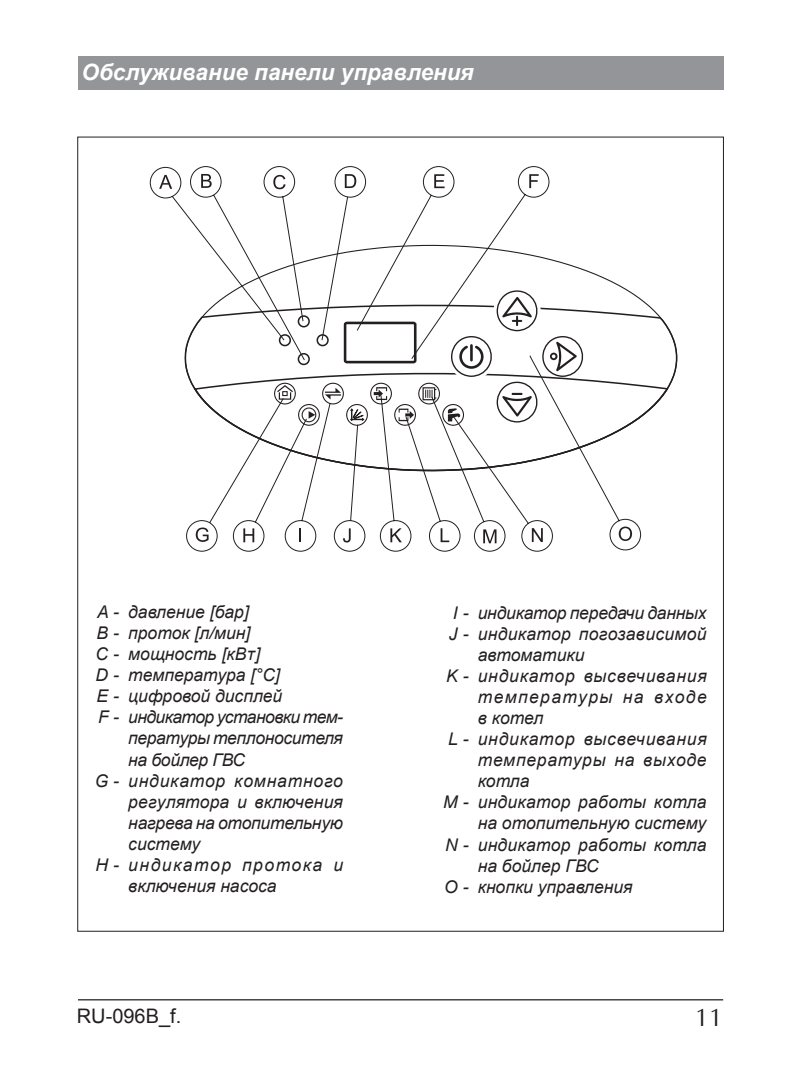
<style>
.page{position:relative;width:787px;height:1092px;background:#fff}
.page>*{position:absolute;margin:0;border:0;box-sizing:border-box;transform-origin:0 0}
.t1{font:25px "Ottawa";color:#231f20}
.t2{font:italic 700 22.5px "Arial";color:#fff}
.t3{font:20px "Arial";color:#231f20}
.t4{font:italic 17.5px "Arial";color:#231f20}
.t5{font:italic 17.5px "Arial";letter-spacing:.045em;color:#231f20}
.t6{font:italic 17.5px "Arial";letter-spacing:-.02em;color:#231f20}
.t7{font:italic 17.5px "Arial";letter-spacing:-.035em;color:#231f20}
.t8{font:italic 17.5px "Arial";letter-spacing:.02em;color:#231f20}
.t9{font:italic 17.5px "Arial";letter-spacing:.085em;color:#231f20}
.t10{font:italic 17.5px "Arial";letter-spacing:.04em;color:#231f20}
.t11{font:italic 17.5px "Arial";letter-spacing:.08em;color:#231f20}
</style>
<div class="page">
<hr style="left:78px;top:999px;width:645px;height:1px;background:#231f20">
<div style="left:79px;top:57px;width:644px;height:33px;background:#939598"></div>
<svg style="left:150px;top:166px;width:491px;height:385px"></svg>
<svg style="left:201px;top:174px;width:11px;height:14px"></svg>
<svg style="left:273px;top:175px;width:12px;height:14px"></svg>
<svg style="left:345px;top:174px;width:11px;height:14px"></svg>
<svg style="left:434px;top:174px;width:10px;height:14px"></svg>
<svg style="left:529px;top:174px;width:9px;height:14px"></svg>
<svg style="left:618px;top:526px;width:14px;height:15px"></svg>
<svg style="left:532px;top:528px;width:11px;height:14px"></svg>
<svg style="left:483px;top:529px;width:13px;height:14px"></svg>
<svg style="left:440px;top:528px;width:9px;height:14px"></svg>
<svg style="left:390px;top:528px;width:12px;height:14px"></svg>
<svg style="left:243px;top:528px;width:11px;height:14px"></svg>
<svg style="left:196px;top:527px;width:13px;height:15px"></svg>
<svg style="left:159px;top:175px;width:13px;height:14px"></svg>
<svg style="left:277px;top:385px;width:89px;height:166px"></svg>
<p class="t2" style="left:81px;top:57px;width:394px">Обслуживание панели управления</p>
<p class="t4" style="left:97px;top:601px;width:153px">A - давление [бар]</p>
<p class="t4" style="left:97px;top:622px;width:155px">B - проток [л/мин]</p>
<p class="t4" style="left:96px;top:643px;width:166px">C - мощность [кВᴛ]</p>
<p class="t4" style="left:96px;top:664px;width:186px">D - температура [°C]</p>
<p class="t4" style="left:97px;top:685px;width:187px">E - цифровой дисплей</p>
<p class="t7" style="left:98px;top:706px;width:246px">F - индикатор установки тем-</p>
<p class="t6" style="left:128px;top:727px;width:216px">пературы теплоносителя</p>
<p class="t6" style="left:128px;top:748px;width:118px">на бойлер ГВС</p>
<p class="t5" style="left:95px;top:769px;width:250px">G - индикатор комнатного</p>
<p class="t4" style="left:128px;top:790px;width:216px">регулятора и включения</p>
<p class="t4" style="left:128px;top:811px;width:216px">нагрева на отопительную</p>
<p class="t4" style="left:128px;top:832px;width:73px">систему</p>
<p class="t9" style="left:96px;top:853px;width:249px">H - индикатор протока и</p>
<p class="t4" style="left:128px;top:874px;width:150px">включения насоса</p>
<p class="t4" style="left:453px;top:602px;width:255px">I - индикатор передачи данных</p>
<p class="t8" style="left:449px;top:623px;width:259px">J - индикатор погозависимой</p>
<p class="t4" style="left:477px;top:644px;width:108px">автоматики</p>
<p class="t5" style="left:446px;top:665px;width:262px">K - индикатор высвечивания</p>
<p class="t11" style="left:477px;top:686px;width:230px">температуры на входе</p>
<p class="t4" style="left:477px;top:707px;width:67px">в котел</p>
<p class="t5" style="left:448px;top:728px;width:260px">L - индикатор высвечивания</p>
<p class="t10" style="left:477px;top:749px;width:230px">температуры на выходе</p>
<p class="t4" style="left:477px;top:770px;width:53px">котла</p>
<p class="t4" style="left:443px;top:791px;width:265px">M - индикатор работы котла</p>
<p class="t4" style="left:477px;top:812px;width:230px">на отопительную систему</p>
<p class="t4" style="left:445px;top:833px;width:263px">N - индикатор работы котла</p>
<p class="t4" style="left:477px;top:854px;width:123px">на бойлер ГВС</p>
<p class="t4" style="left:444px;top:875px;width:190px">O - кнопки управления</p>
<p class="t3" style="left:77px;top:1002px;width:106px">RU-096B_f.</p>
<h1 class="t1" style="left:695px;top:1002px;width:29px">11</h1>
</div>
